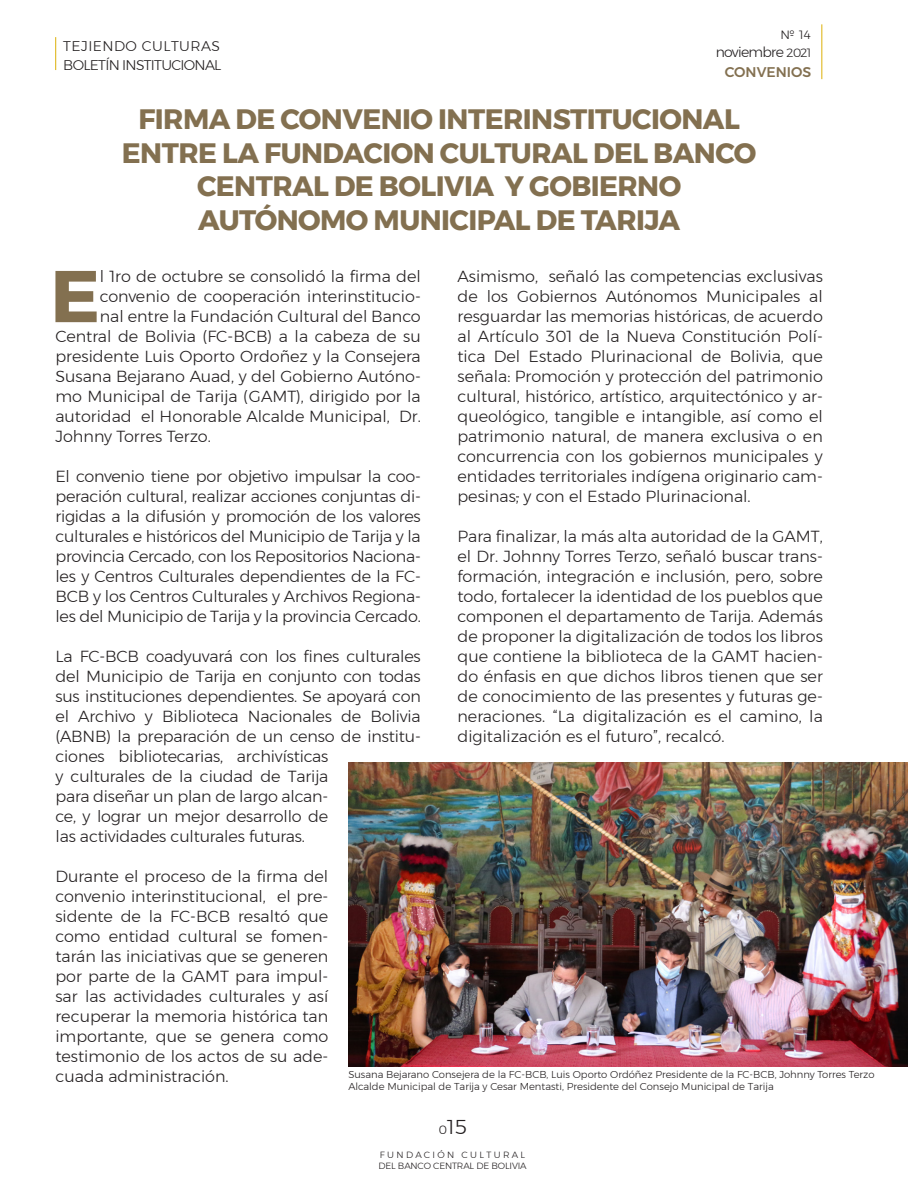
<style>
.page{position:relative;width:908px;height:1191px;background:#fff}
.page>*{position:absolute;margin:0;border:0;box-sizing:border-box;transform-origin:0 0}
.primera_linea{font:700 73px "Montserrat";color:#837050}
.título{font:700 28px/33.6px "Montserrat";letter-spacing:-.02em;color:#837050;text-align:center}
.t1{font:300 20px "Montserrat";color:#231f20}
.texto_corrido{font:300 16px/20px "Montserrat";letter-spacing:-.01em;color:#231f20;text-align:justify}
.primera_linea-2{font:300 16px "Montserrat";color:#231f20}
.t2{font:300 14px/19.6px "Montserrat";letter-spacing:-.05em;color:#231f20;text-align:right}
.t3{font:300 14px "Montserrat";letter-spacing:.035em;color:#231f20}
.t4{font:300 12px "Montserrat";color:#231f20}
.pie_de_foto{font:300 10px/12px "Montserrat";color:#231f20}
.t5{font:300 9px/10.8px "Montserrat";letter-spacing:-.015em;color:#231f20}
.s1{font-size:12px}
.s2{font-weight:500;color:#837050}
</style>
<div class="page">
<hr style="left:55px;top:37px;width:1px;height:33px;background:#ddb008">
<hr style="left:821px;top:24px;width:1px;height:55px;background:#ddb008">
<img style="left:348px;top:762px;width:559px;height:304px">
<p class="t4" style="left:780px;top:26px;width:32px">№ 14</p>
<p class="t3" style="left:63px;top:35px;width:158px">TEJIENDO CULTURAS</p>
<p class="t2" style="left:63px;top:55px;width:160px">BOLETÍN INSTITUCIONAL</p>
<p class="t2" style="left:715px;top:42px;width:97px">noviembre <span class="s1">2021<br></span><span class="s2">CONVENIOS</span></p>
<p class="título" style="left:122px;top:102px;width:635px">FIRMA DE CONVENIO INTERINSTITUCIONAL ENTRE LA FUNDACION CULTURAL DEL BANCO CENTRAL DE BOLIVIA Y GOBIERNO AUTÓNOMO MUNICIPAL DE TARIJA</p>
<p class="primera_linea" style="left:50px;top:238px;width:51px">E</p>
<p class="primera_linea-2" style="left:100px;top:264px;width:322px">l 1ro de octubre se consolidó la firma del</p>
<p class="texto_corrido" style="left:457px;top:266px;width:367px">Asimismo, señaló las competencias exclusivas de los Gobiernos Autónomos Municipales al resguardar las memorias históricas, de acuerdo al Artículo 301 de la Nueva Constitución Polí&shy;tica Del Estado Plurinacional de Bolivia, que señala: Promoción y protección del patrimonio cultural, histórico, artístico, arquitectónico y ar&shy;queológico, tangible e intangible, así como el patrimonio natural, de manera exclusiva o en concurrencia con los gobiernos municipales y entidades territoriales indígena originario cam&shy;pesinas, y con el Estado Plurinacional.</p>
<p class="texto_corrido" style="left:457px;top:526px;width:367px">Para finalizar, la más alta autoridad de la GAMT, el Dr. Johnny Torres Terzo, señaló buscar trans&shy;formación, integración e inclusión, pero, sobre todo, fortalecer la identidad de los pueblos que componen el departamento de Tarija. Además de proponer la digitalización de todos los libros que contiene la biblioteca de la GAMT hacien&shy;do énfasis en que dichos libros tienen que ser de conocimiento de las presentes y futuras ge&shy;neraciones. “La digitalización es el camino, la digitalización es el futuro”, recalcó.</p>
<p class="primera_linea-2" style="left:100px;top:284px;width:322px">convenio de cooperación interinstitucio-</p>
<p class="primera_linea-2" style="left:100px;top:304px;width:322px">nal entre la Fundación Cultural del Banco</p>
<p class="primera_linea-2" style="left:55px;top:324px;width:367px">Central de Bolivia (FC-BCB) a la cabeza de su</p>
<p class="primera_linea-2" style="left:55px;top:344px;width:367px">presidente Luis Oporto Ordoñez y la Consejera</p>
<p class="primera_linea-2" style="left:55px;top:364px;width:367px">Susana Bejarano Auad, y del Gobierno Autóno-</p>
<p class="primera_linea-2" style="left:55px;top:384px;width:367px">mo Municipal de Tarija (GAMT), dirigido por la</p>
<p class="primera_linea-2" style="left:55px;top:404px;width:367px">autoridad el Honorable Alcalde Municipal, Dr.</p>
<p class="primera_linea-2" style="left:55px;top:424px;width:157px">Johnny Torres Terzo.</p>
<p class="texto_corrido" style="left:55px;top:466px;width:367px">El convenio tiene por objetivo impulsar la coo&shy;peración cultural, realizar acciones conjuntas di&shy;rigidas a la difusión y promoción de los valores culturales e históricos del Municipio de Tarija y la provincia Cercado, con los Repositorios Naciona&shy;les y Centros Culturales dependientes de la FC-BCB y los Centros Culturales y Archivos Regiona&shy;les del Municipio de Tarija y la provincia Cercado.</p>
<p class="texto_corrido" style="left:55px;top:646px;width:367px;text-align:left">La FC-BCB coadyuvará con los fines culturales del Municipio de Tarija en conjunto con todas sus instituciones dependientes. Se apoyará con el Archivo y Biblioteca Nacionales de Bolivia (ABNB) la preparación de un censo de institu&shy;ciones bibliotecarias, archivísticas<br>y culturales de la ciudad de Tarija<br>para diseñar un plan de largo alcan-<br>ce, y lograr un mejor desarrollo de<br>las actividades culturales futuras.</p>
<p class="texto_corrido" style="left:55px;top:866px;width:274px">Durante el proceso de la firma del convenio interinstitucional, el pre&shy;sidente de la FC-BCB resaltó que como entidad cultural se fomen&shy;tarán las iniciativas que se generen por parte de la GAMT para impul&shy;sar las actividades culturales y así recuperar la memoria histórica tan importante, que se genera como testimonio de los actos de su ade&shy;cuada administración.</p>
<p class="pie_de_foto" style="left:348px;top:1068px;width:527px">Susana Bejarano Consejera de la FC-BCB, Luis Oporto Ordóñez Presidente de la FC-BCB, Johnny Torres Terzo<br>Alcalde Municipal de Tarija y Cesar Mentasti, Presidente del Consejo Municipal de Tarija</p>
<p class="t1" style="left:438px;top:1112px;width:30px"><span class="s1">0</span>15</p>
<p class="t5" style="left:378px;top:1149px;width:150px">FUNDACIÓN CULTURAL<br>DEL BANCO CENTRAL DE BOLIVIA</p>
</div>
